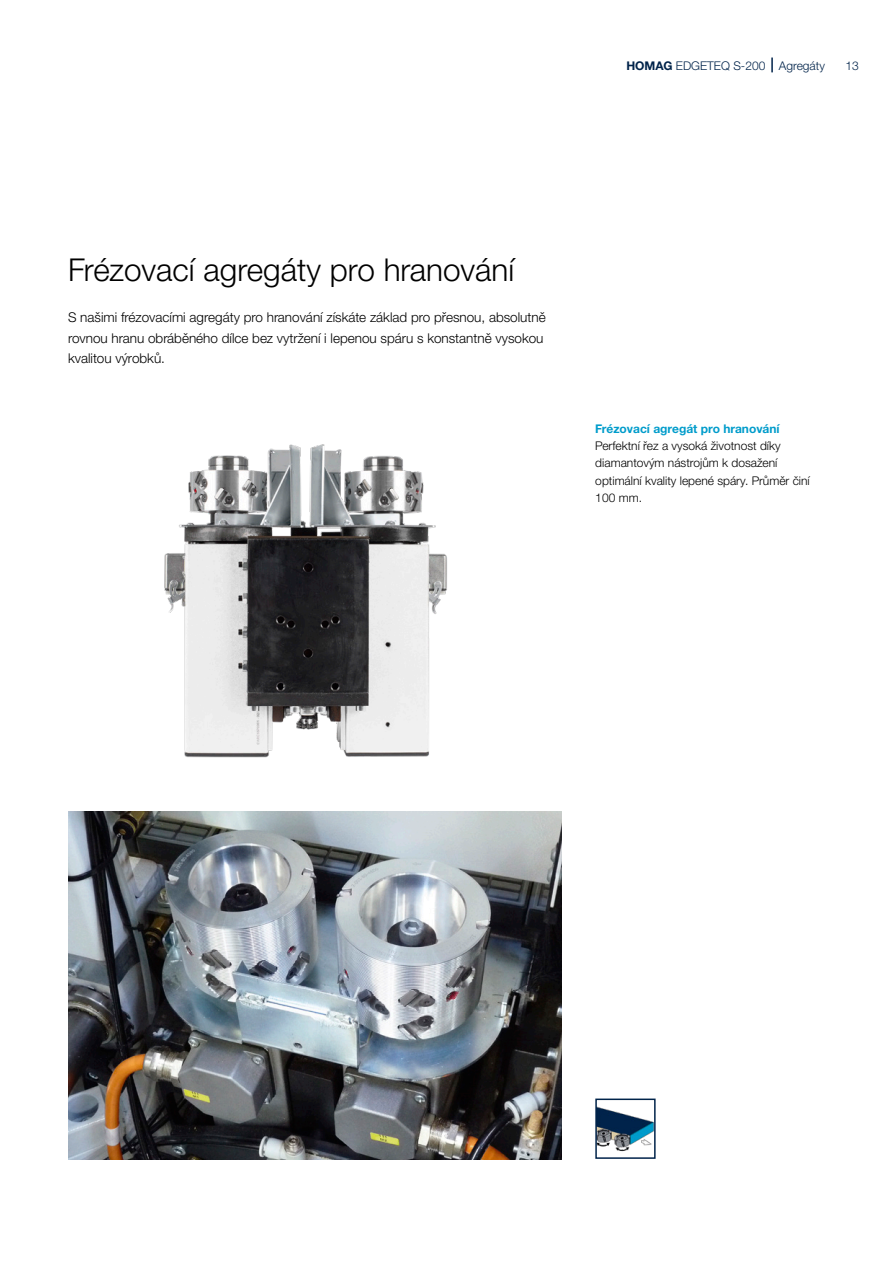
<style>
.page{position:relative;width:893px;height:1263px;background:#fff}
.page>*{position:absolute;margin:0;border:0;box-sizing:border-box;transform-origin:0 0}
.Headline_21pt_25_2_black{font:300 31.5px "Helvetica Neue LTW1 G";color:#000}
.Text_9pt_13_6_light_black{font:300 13.5px/20.4px "Helvetica Neue LTW1 G";color:#000}
.Text_Bild_8Pt_11_5pt_light_black{font:300 12px/17.2px "Helvetica Neue LTW1 G";color:#000}
.Text_Bild_8Pt_11_5pt_light_black-2{font:700 12px "Helvetica Neue LTW1 G";color:#009ccb}
._01_Musterseiten_Rubriken_Pagina_rechts{font:300 12px "Helvetica Neue LTW1 G";color:#00234a}
.s1{font-weight:700}
</style>
<div class="page">
<img style="left:164px;top:444px;width:283px;height:314px">
<img style="left:68px;top:812px;width:493px;height:347px">
<img style="left:598px;top:1107px;width:55px;height:45px">
<div style="left:595px;top:1098px;width:61px;height:61px;border:2px solid #00234a"></div>
<svg style="left:771px;top:58px;width:2px;height:14px"></svg>
<p class="_01_Musterseiten_Rubriken_Pagina_rechts" style="left:626px;top:58px;width:200px"><span class="s1">HOMAG</span> EDGETEQ S-200 Agregáty</p>
<p class="_01_Musterseiten_Rubriken_Pagina_rechts" style="left:846px;top:58px;width:15px">13</p>
<p class="Headline_21pt_25_2_black" style="left:68px;top:251px;width:448px">Frézovací agregáty pro hranování</p>
<p class="Text_9pt_13_6_light_black" style="left:68px;top:307px;width:479px">S našimi frézovacími agregáty pro hranování získáte základ pro přesnou, absolutně rovnou hranu obráběného dílce bez vytržení i lepenou spáru s konstantně vysokou kvalitou výrobků.</p>
<p class="Text_Bild_8Pt_11_5pt_light_black-2" style="left:595px;top:421px;width:186px">Frézovací agregát pro hranování</p>
<p class="Text_Bild_8Pt_11_5pt_light_black" style="left:595px;top:437px;width:216px">Perfektní řez a vysoká životnost díky diamantovým nástrojům k dosažení optimální kvality lepené spáry. Průměr činí<br>100 mm.</p>
</div>
